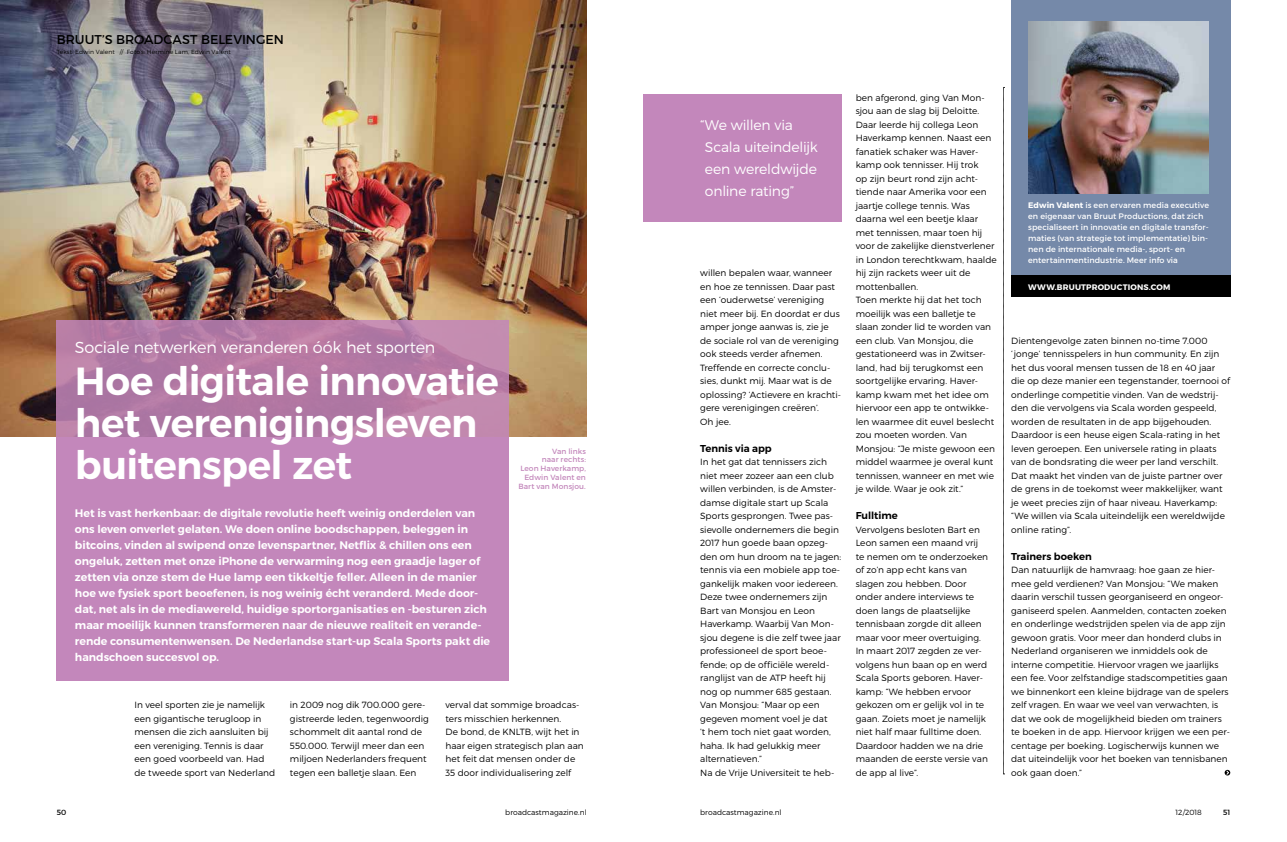
<style>
.page{position:relative;width:1287px;height:842px;background:#fff}
.page>*{position:absolute;margin:0;border:0;box-sizing:border-box;transform-origin:0 0}
.t1{font:600 39.2px/42.1px "Montserrat";letter-spacing:-.015em;color:#fff}
.t2{font:300 16px "Montserrat";letter-spacing:-.015em;color:#fff}
.t3{font:300 14px/22px "Montserrat";letter-spacing:-.015em;color:#fff}
.t4{font:12.8px "Montserrat";color:#000}
.t5{font:600 11px/16px "Montserrat";letter-spacing:-.005em;color:#fff}
.t6{font:600 10px "Montserrat";letter-spacing:-.005em;color:#000}
.t7{font:300 9px/13.5px "Montserrat";color:#000}
.t8{font:8px/11px "Montserrat";letter-spacing:.005em;color:#fff}
.t9{font:700 8px "Montserrat";letter-spacing:.025em;color:#fff}
.t10{font:7.5px/8.8px "Montserrat";letter-spacing:.005em;color:#c387bb;text-align:right}
.t11{font:300 7.5px "Montserrat";color:#000}
.t12{font:7.5px "Montserrat";color:#000}
.t13{font:300 6px "Montserrat";letter-spacing:.015em;color:#000}
.s1{font-weight:700}
</style>
<div class="page">
<div style="left:57px;top:309px;width:452px;height:372px;background:#c387bb"></div>
<img style="left:0;top:0;width:587px;height:437px">
<svg style="left:57px;top:320px;width:452px;height:117px;fill:#b378a3"></svg>
<div style="left:643px;top:94px;width:198px;height:127px;background:#c387bb"></div>
<div style="left:1011px;top:0;width:219px;height:292px;background:#7589a9"></div>
<img style="left:1029px;top:22px;width:180px;height:171px">
<div style="left:1011px;top:275px;width:219px;height:22px;background:#000"></div>
<svg style="left:1003px;top:87px;width:1px;height:688px"></svg>
<svg style="left:1225px;top:770px;width:5px;height:5px"></svg>
<h3 class="t4" style="left:57px;top:31px;width:229px">BRUUT’S BROADCAST BELEVINGEN</h3>
<p class="t13" style="left:57px;top:48px;width:176px">Tekst: Edwin Valent // Foto’s: Hermine Lam, Edwin Valent</p>
<h2 class="t2" style="left:75px;top:338px;width:362px">Sociale netwerken veranderen óók het sporten</h2>
<h1 class="t1" style="left:75px;top:360px;width:426px">Hoe digitale innovatie het verenigingsleven buitenspel zet</h1>
<p class="t5" style="left:75px;top:505px;width:417px">Het is vast herkenbaar: de digitale revolutie heeft weinig onderdelen van ons leven onverlet gelaten. We doen online boodschappen, beleggen in bitcoins, vinden al swipend onze levenspartner, Netflix &amp; chillen ons een ongeluk, zetten met onze iPhone de verwarming nog een graadje lager of zetten via onze stem de Hue lamp een tikkeltje feller. Alleen in de manier hoe we fysiek sport beoefenen, is nog weinig écht veranderd. Mede door&shy;dat, net als in de mediawereld, huidige sportorganisaties en -besturen zich maar moeilijk kunnen transformeren naar de nieuwe realiteit en verande&shy;rende consumentenwensen. De Nederlandse start-up Scala Sports pakt die handschoen succesvol op.</p>
<p class="t10" style="left:518px;top:446px;width:69px">Van links<br>naar rechts:<br>Leon Haverkamp,<br>Edwin Valent en<br>Bart van Monsjou.</p>
<p class="t7" style="left:134px;top:698px;width:142px">In veel sporten zie je namelijk een gigantische terugloop in mensen die zich aansluiten bij een vereniging. Tennis is daar een goed voorbeeld van. Had de tweede sport van Nederland</p>
<p class="t7" style="left:290px;top:698px;width:141px">in 2009 nog dik 700.000 gere&shy;gistreerde leden, tegenwoordig schommelt dit aantal rond de<br>550.000. Terwijl meer dan een miljoen Nederlanders frequent tegen een balletje slaan. Een</p>
<p class="t7" style="left:445px;top:698px;width:140px">verval dat sommige broadcas&shy;ters misschien herkennen.<br>De bond, de KNLTB, wijt het in haar eigen strategisch plan aan het feit dat mensen onder de<br>35 door individualisering zelf</p>
<h3 class="t3" style="left:705px;top:113px;width:114px;text-indent:-5px">“We willen via<br>Scala uiteindelijk een wereldwijde online rating”</h3>
<p class="t7" style="left:700px;top:266px;width:142px">willen bepalen waar, wanneer en hoe ze tennissen. Daar past een ‘ouderwetse’ vereniging niet meer bij. En doordat er dus amper jonge aanwas is, zie je de sociale rol van de vereniging ook steeds verder afnemen.<br>Treffende en correcte conclu&shy;sies, dunkt mij. Maar wat is de oplossing? ‘Actievere en krachti&shy;gere verenigingen creëren’.<br>Oh jee.</p>
<p class="t6" style="left:700px;top:442px;width:73px">Tennis via app</p>
<p class="t7" style="left:700px;top:455px;width:143px">In het gat dat tennissers zich niet meer zozeer aan een club willen verbinden, is de Amster&shy;damse digitale start up Scala<br>Sports gesprongen. Twee pas&shy;sievolle ondernemers die begin<br>2017 hun goede baan opzeg&shy;den om hun droom na te jagen: tennis via een mobiele app toe&shy;gankelijk maken voor iedereen.<br>Deze twee ondernemers zijn<br>Bart van Monsjou en Leon<br>Haverkamp. Waarbij Van Mon&shy;sjou degene is die zelf twee jaar professioneel de sport beoe&shy;fende; op de officiële wereld&shy;ranglijst van de ATP heeft hij nog op nummer 685 gestaan.<br>Van Monsjou: “Maar op een gegeven moment voel je dat<br>’t hem toch niet gaat worden, haha. Ik had gelukkig meer alternatieven.”<br>Na de Vrije Universiteit te heb-</p>
<p class="t7" style="left:856px;top:91px;width:143px">ben afgerond, ging Van Mon&shy;sjou aan de slag bij Deloitte.<br>Daar leerde hij collega Leon<br>Haverkamp kennen. Naast een fanatiek schaker was Haver&shy;kamp ook tennisser. Hij trok<br>op zijn beurt rond zijn acht&shy;tiende naar Amerika voor een jaartje college tennis. Was daarna wel een beetje klaar met tennissen, maar toen hij voor de zakelijke dienstverlener in London terechtkwam, haalde hij zijn rackets weer uit de mottenballen.<br>Toen merkte hij dat het toch moeilijk was een balletje te slaan zonder lid te worden van een club. Van Monsjou, die gestationeerd was in Zwitser&shy;land, had bij terugkomst een soortgelijke ervaring. Haver&shy;kamp kwam met het idee om hiervoor een app te ontwikke&shy;len waarmee dit euvel beslecht zou moeten worden. Van<br>Monsjou: “Je miste gewoon een middel waarmee je overal kunt tennissen, wanneer en met wie je wilde. Waar je ook zit.”</p>
<p class="t6" style="left:856px;top:509px;width:44px">Fulltime</p>
<p class="t7" style="left:856px;top:523px;width:134px">Vervolgens besloten Bart en<br>Leon samen een maand vrij te nemen om te onderzoeken of zo’n app echt kans van slagen zou hebben. Door onder andere interviews te doen langs de plaatselijke tennisbaan zorgde dit alleen maar voor meer overtuiging.<br>In maart 2017 zegden ze ver&shy;volgens hun baan op en werd<br>Scala Sports geboren. Haver&shy;kamp: “We hebben ervoor gekozen om er gelijk vol in te gaan. Zoiets moet je namelijk niet half maar fulltime doen.<br>Daardoor hadden we na drie maanden de eerste versie van de app al live”.</p>
<p class="t8" style="left:1028px;top:199px;width:182px"><span class="s1">Edwin Valent</span> is een ervaren media executive en eigenaar van Bruut Productions, dat zich specialiseert in innovatie en digitale transfor&shy;maties (van strategie tot implementatie) bin&shy;nen de internationale media-, sport- en entertainmentindustrie. Meer info via</p>
<p class="t9" style="left:1028px;top:282px;width:144px">WWW.BRUUTPRODUCTIONS.COM</p>
<p class="t7" style="left:1011px;top:334px;width:220px">Dientengevolge zaten binnen no-time 7.000 ‘jonge’ tennisspelers in hun community. En zijn het dus vooral mensen tussen de 18 en 40 jaar die op deze manier een tegenstander, toernooi of onderlinge competitie vinden. Van de wedstrij&shy;den die vervolgens via Scala worden gespeeld, worden de resultaten in de app bijgehouden.<br>Daardoor is een heuse eigen Scala-rating in het leven geroepen. Een universele rating in plaats van de bondsrating die weer per land verschilt.<br>Dat maakt het vinden van de juiste partner over de grens in de toekomst weer makkelijker, want je weet precies zijn of haar niveau. Haverkamp: “We willen via Scala uiteindelijk een wereldwijde online rating”.</p>
<p class="t6" style="left:1011px;top:550px;width:82px">Trainers boeken</p>
<p class="t7" style="left:1011px;top:563px;width:220px">Dan natuurlijk de hamvraag: hoe gaan ze hier&shy;mee geld verdienen? Van Monsjou: “We maken daarin verschil tussen georganiseerd en ongeor&shy;ganiseerd spelen. Aanmelden, contacten zoeken en onderlinge wedstrijden spelen via de app zijn gewoon gratis. Voor meer dan honderd clubs in Nederland organiseren we inmiddels ook de interne competitie. Hiervoor vragen we jaarlijks een fee. Voor zelfstandige stadscompetities gaan we binnenkort een kleine bijdrage van de spelers zelf vragen. En waar we veel van verwachten, is dat we ook de mogelijkheid bieden om trainers te boeken in de app. Hiervoor krijgen we een per&shy;centage per boeking. Logischerwijs kunnen we dat uiteindelijk voor het boeken van tennisbanen ook gaan doen.”</p>
<p class="t12" style="left:57px;top:808px;width:11px">50</p>
<p class="t11" style="left:505px;top:808px;width:83px">broadcastmagazine.nl</p>
<p class="t11" style="left:700px;top:808px;width:83px">broadcastmagazine.nl</p>
<p class="t11" style="left:1175px;top:808px;width:28px">12/2018</p>
<p class="t12" style="left:1223px;top:808px;width:9px">51</p>
</div>
